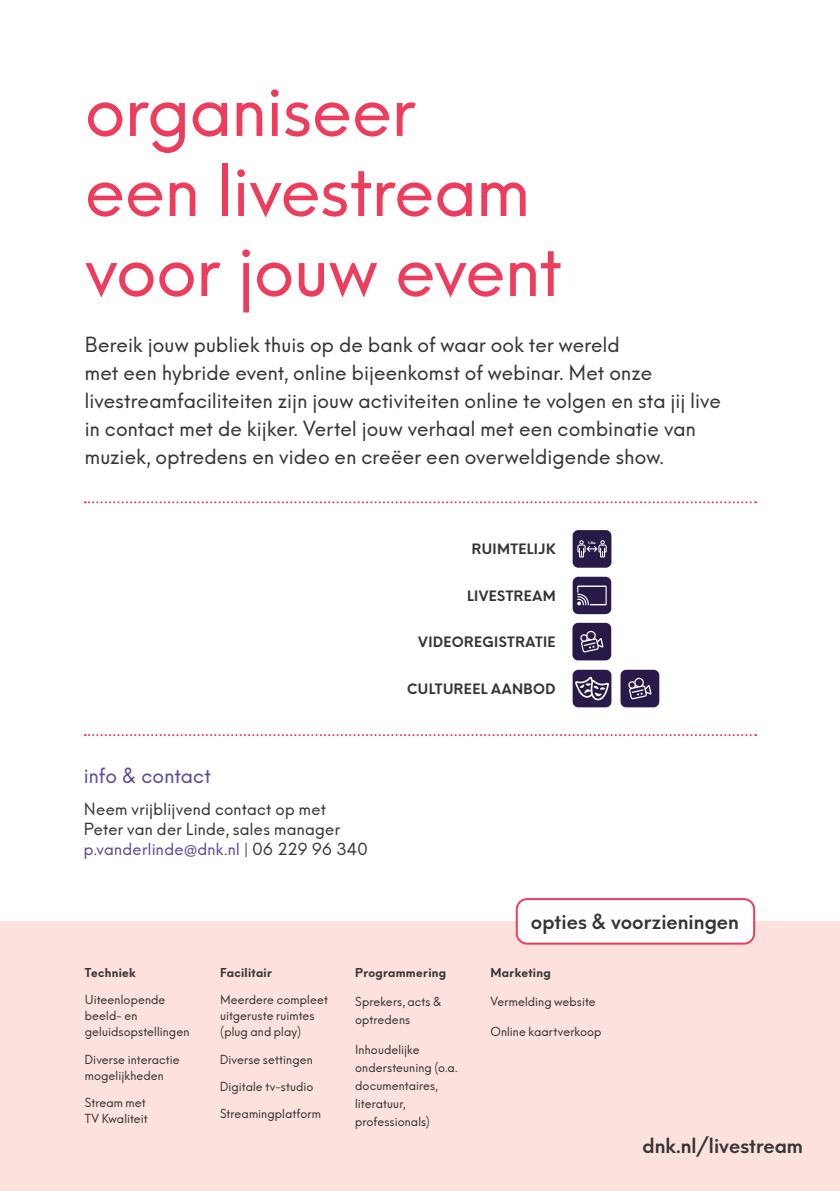
<style>
.page{position:relative;width:840px;height:1191px;background:#fff}
.page>*{position:absolute;margin:0;border:0;box-sizing:border-box;transform-origin:0 0}
.t1{font:70px/80px "Neue Hans Kendrick";letter-spacing:-.01em;color:#ee3c5c}
.t2{font:20px/28px "Neue Hans Kendrick";letter-spacing:.005em;color:#363536}
.t3{font:600 20px "Neue Hans Kendrick";color:#363536}
.t4{font:20px "Neue Hans Kendrick";letter-spacing:.005em;color:#614998}
.t5{font:16px/20px "Neue Hans Kendrick";letter-spacing:.02em;color:#363536}
.t6{font:700 14px "Neue Hans Kendrick";letter-spacing:.03em;color:#363536}
.t7{font:12px/16px "Neue Hans Kendrick";letter-spacing:.005em;color:#363536}
.t8{font:700 12px "Neue Hans Kendrick";letter-spacing:.025em;color:#363536}
.t9{font:800 3.4px "Neue Hans Kendrick";color:#fff}
.s1{color:#614998}
</style>
<div class="page">
<div style="left:0;top:921px;width:839px;height:270px;background:#fde1dc"></div>
<svg style="left:85px;top:501px;width:670px;height:2px"></svg>
<svg style="left:85px;top:734px;width:670px;height:2px"></svg>
<div style="left:516px;top:899px;width:237px;height:44px;background:#fff;border-radius:10px"></div>
<div style="left:515px;top:898px;width:239px;height:46px;border:2px solid #ee3c5c;border-radius:10px"></div>
<div style="left:572px;top:530px;width:39px;height:37px;background:#291948;border-radius:6px"></div>
<svg style="left:577px;top:540px;width:29px;height:17px"></svg>
<div style="left:572px;top:577px;width:39px;height:37px;background:#291948;border-radius:6px"></div>
<svg style="left:577px;top:585px;width:29px;height:20px"></svg>
<div style="left:572px;top:670px;width:39px;height:37px;background:#291948;border-radius:6px"></div>
<svg style="left:575px;top:677px;width:33px;height:23px"></svg>
<div style="left:620px;top:670px;width:39px;height:37px;background:#291948;border-radius:6px"></div>
<svg style="left:628px;top:678px;width:23px;height:21px"></svg>
<div style="left:572px;top:623px;width:39px;height:37px;background:#291948;border-radius:6px"></div>
<svg style="left:580px;top:631px;width:23px;height:21px"></svg>
<h1 class="t1" style="left:85px;top:62px;width:478px">organiseer<br>een livestream voor jouw event</h1>
<p class="t2" style="left:85px;top:328px;width:637px">Bereik jouw publiek thuis op de bank of waar ook ter wereld<br>met een hybride event, online bijeenkomst of webinar. Met onze livestreamfaciliteiten zijn jouw activiteiten online te volgen en sta jij live in contact met de kijker. Vertel jouw verhaal met een combinatie van muziek, optredens en video en creëer een overweldigende show.</p>
<h2 class="t4" style="left:84px;top:758px;width:129px">info &amp; contact</h2>
<h3 class="t5" style="left:84px;top:797px;width:285px">Neem vrijblijvend contact op met<br>Peter van der Linde, sales manager <span class="s1">p.vanderlinde@dnk.nl</span> | 06 229 96 340</h3>
<p class="t6" style="left:471px;top:536px;width:85px">RUIMTELIJK</p>
<p class="t6" style="left:467px;top:582px;width:90px">LIVESTREAM</p>
<p class="t6" style="left:418px;top:628px;width:139px">VIDEOREGISTRATIE</p>
<p class="t6" style="left:407px;top:675px;width:150px">CULTUREEL AANBOD</p>
<p class="t9" style="left:587px;top:540px;width:10px">1,5m</p>
<h2 class="t3" style="left:530px;top:903px;width:209px">opties &amp; voorzieningen</h2>
<p class="t8" style="left:85px;top:961px;width:53px">Techniek</p>
<p class="t7" style="left:85px;top:990px;width:106px">Uiteenlopende beeld- en geluidsopstellingen</p>
<p class="t7" style="left:85px;top:1049px;width:96px">Diverse interactie mogelijkheden</p>
<p class="t7" style="left:85px;top:1093px;width:64px">Stream met<br>TV Kwaliteit</p>
<p class="t8" style="left:220px;top:961px;width:53px">Facilitair</p>
<p class="t7" style="left:220px;top:990px;width:109px">Meerdere compleet uitgeruste ruimtes (plug and play)</p>
<p class="t7" style="left:220px;top:1049px;width:94px">Diverse settingen</p>
<p class="t7" style="left:220px;top:1077px;width:95px">Digitale tv-studio</p>
<p class="t7" style="left:220px;top:1104px;width:102px">Streamingplatform</p>
<p class="t8" style="left:355px;top:961px;width:92px">Programmering</p>
<p class="t7" style="left:355px;top:991px;width:88px;line-height:18px">Sprekers, acts &amp; optredens</p>
<p class="t7" style="left:355px;top:1038px;width:104px;line-height:18px">Inhoudelijke ondersteuning (o.a. documentaires, literatuur, professionals)</p>
<p class="t8" style="left:490px;top:961px;width:62px">Marketing</p>
<p class="t7" style="left:490px;top:992px;width:107px">Vermelding website</p>
<p class="t7" style="left:490px;top:1021px;width:113px">Online kaartverkoop</p>
<h2 class="t3" style="left:642px;top:1127px;width:162px">dnk.nl/livestream</h2>
</div>
